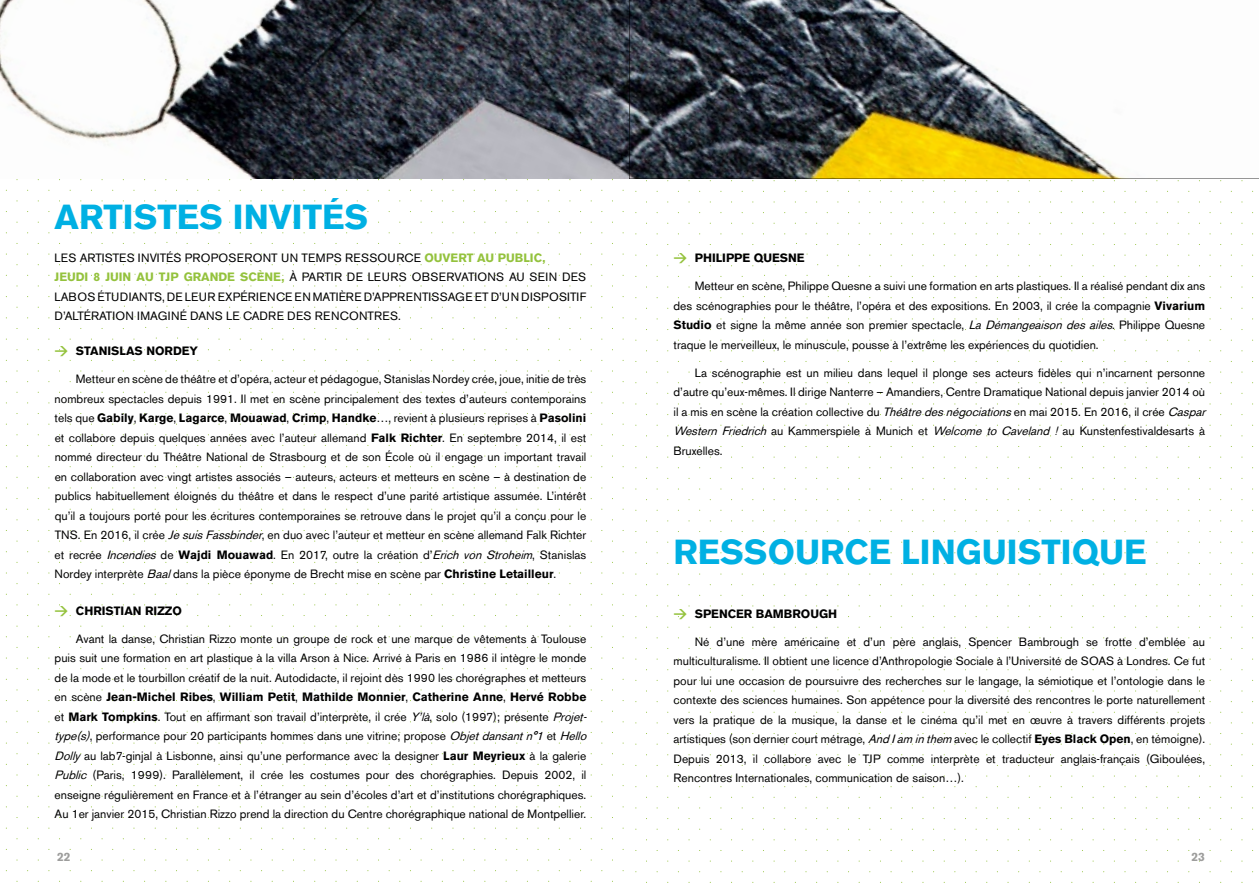
<style>
.page{position:relative;width:1259px;height:893px;background:#fff}
.page>*{position:absolute;margin:0;border:0;box-sizing:border-box;transform-origin:0 0}
.t1{font:700 34.5px "Akzidenz Grotesk BQ";color:#00b0e3}
.t2{font:12px/19.5px "Akzidenz Grotesk BE";color:#000;text-align:justify}
.t3{font:700 12px "Akzidenz Grotesk BQ";color:#000}
.t4{font:700 12px "Akzidenz Grotesk BQ";color:#94c23d}
.t5{font:700 12px "Akzidenz Grotesk BQ";color:#9d9d9c}
.s1{font-family:"Akzidenz Grotesk BQ";font-weight:700;color:#94c23d}
.s2{font-family:"DIN";font-size:13.5px;color:#94c23d}
.s3{font-family:"Akzidenz Grotesk BE";font-weight:400}
.s4{font-family:"Akzidenz Grotesk BQ";font-weight:700}
.s5{font-style:italic}
</style>
<div class="page">
<img style="left:0;top:0;width:629px;height:179px">
<svg style="left:629px;top:0;width:630px;height:179px"></svg>
<h1 class="t1" style="left:55px;top:197px;width:46px">Artistes</h1>
<h1 class="t1" style="left:233px;top:197px;width:131px">Invités</h1>
<p class="t2" style="left:55px;top:248px;width:8px">les</p>
<p class="t2" style="left:80px;top:248px;width:8px">artistes</p>
<p class="t2" style="left:138px;top:248px;width:8px">invités</p>
<p class="t2" style="left:185px;top:248px;width:10px">proposeront</p>
<p class="t2" style="left:281px;top:248px;width:30px">un temps</p>
<p class="t2" style="left:345px;top:248px;width:10px">ressource</p>
<p class="t4" style="left:424px;top:251px;width:35px">ouvert</p>
<p class="t4" style="left:477px;top:251px;width:29px">au public</p>
<p class="t4" style="left:542px;top:251px;width:4px">,</p>
<p class="t4" style="left:55px;top:270px;width:8px">jeudi</p>
<p class="t4" style="left:94px;top:270px;width:20px">8 juin</p>
<p class="t4" style="left:136px;top:270px;width:30px">au tjp</p>
<p class="t4" style="left:184px;top:270px;width:10px">grande</p>
<p class="t2" style="left:240px;top:267px;width:70px"><span class="s1">scène,</span>àpartir</p>
<p class="t2" style="left:347px;top:267px;width:30px">de leurs</p>
<p class="t2" style="left:412px;top:267px;width:9px">observations</p>
<p class="t2" style="left:509px;top:267px;width:29px">au sein</p>
<p class="t2" style="left:562px;top:267px;width:9px">des</p>
<p class="t2" style="left:55px;top:287px;width:16px">Labos</p>
<p class="t2" style="left:97px;top:287px;width:8px">étudiants</p>
<p class="t2" style="left:162px;top:287px;width:32px">, de leur</p>
<p class="t2" style="left:218px;top:287px;width:9px">expérience</p>
<p class="t2" style="left:294px;top:287px;width:26px">en mati</p>
<p class="t2" style="left:339px;top:287px;width:44px">ère d’apprentissage</p>
<p class="t2" style="left:475px;top:287px;width:54px">et d’un dispositif</p>
<p class="t2" style="left:55px;top:306px;width:19px">d’altération</p>
<p class="t2" style="left:137px;top:306px;width:8px">imaginé</p>
<p class="t2" style="left:190px;top:306px;width:9px">dans</p>
<p class="t2" style="left:226px;top:306px;width:26px">le cadre</p>
<p class="t2" style="left:287px;top:306px;width:9px">des</p>
<p class="t2" style="left:315px;top:306px;width:18px">Rencontres</p>
<p class="t2" style="left:398px;top:306px;width:4px">.</p>
<p class="t3" style="left:55px;top:344px;width:38px"><span class="s2">&gt;</span> Stanislas</p>
<p class="t3" style="left:146px;top:344px;width:19px">Norde</p>
<p class="t3" style="left:190px;top:344px;width:10px">y</p>
<p class="t2" style="left:55px;top:369px;width:533px;text-align:right">Metteur en scène de théâtre et d’opéra, acteur et pédagogue, Stanislas Nordey crée, joue, initie de très nombreux spectacles depuis 1991. Il met en scène principalement des textes d’auteurs contemporains</p>
<p class="t3" style="left:55px;top:411px;width:533px"><span class="s3">tels que</span> Gabily<span class="s3">,</span> Karge<span class="s3">,</span> Lagarce<span class="s3">,</span> Mouawad<span class="s3">,</span> Crimp<span class="s3">,</span> Handke<span class="s3">…, revient à plusieurs reprises à</span> Pasolini</p>
<p class="t2" style="left:55px;top:428px;width:533px">et collabore depuis quelques années avec l’auteur allemand <span class="s4">Falk Richter</span>. En septembre 2014, il est nommé directeur du Théâtre National de Strasbourg et de son École où il engage un important travail en collaboration avec vingt artistes associés – auteurs, acteurs et metteurs en scène – à destination de publics habituellement éloignés du théâtre et dans le respect d’une parité artistique assumée. L’intérêt qu’il a toujours porté pour les écritures contemporaines se retrouve dans le projet qu’il a conçu pour le TNS. En 2016, il crée <span class="s5">JesuisFassbinder</span>, en duo avec l’auteur et metteur en scène allemand Falk Richter et recrée <span class="s5">Incendies</span> de <span class="s4">Wajdi Mouawad</span>. En 2017, outre la création d’<span class="s5">Erich von Stroheim</span>, Stanislas Nordey interprète <span class="s5">Baal</span>dans la pièce éponyme de Brecht mise en scène par <span class="s4">Christine Letailleur</span>.</p>
<p class="t3" style="left:55px;top:604px;width:38px"><span class="s2">&gt;</span> Christian</p>
<p class="t3" style="left:145px;top:604px;width:36px">Rizzo</p>
<p class="t2" style="left:55px;top:629px;width:533px;text-indent:21px">Avant la danse, Christian Rizzo monte un groupe de rock et une marque de vêtements à Toulouse puis suit une formation en art plastique à la villa Arson à Nice. Arrivé à Paris en 1986 il intègre le monde de la mode et le tourbillon créatif de la nuit. Autodidacte, il rejoint dès 1990 les chorégraphes et metteurs</p>
<p class="t3" style="left:55px;top:690px;width:533px"><span class="s3">en scène</span> Jean-Michel Ribes<span class="s3">,</span> William Petit<span class="s3">,</span> Mathilde Monnier<span class="s3">,</span> Catherine Anne<span class="s3">,</span> Hervé Robbe</p>
<p class="t2" style="left:55px;top:707px;width:537px;text-align:left">et <span class="s4">Mark Tompkins</span>. Tout en affirmant son travail d’interprète, il crée <span class="s5">Y’là</span>, solo (1997); présente <span class="s5">Projet&shy;type(s)</span>, performance pour 20 participants hommes dans une vitrine; propose <span class="s5">Objetdansantn°1</span>et <span class="s5">Hello Dolly</span>au lab7-ginjal à Lisbonne, ainsi qu’une performance avec la designer <span class="s4">Laur Meyrieux</span> à la galerie <span class="s5">Public</span> (Paris, 1999). Parallèlement, il crée les costumes pour des chorégraphies. Depuis 2002, il enseigne régulièrement en France et à l’étranger au sein d’écoles d’art et d’institutions chorégraphiques.<br>Au 1er janvier 2015, Christian Rizzo prend la direction du Centre chorégraphique national de Montpellier.</p>
<p class="t3" style="left:673px;top:251px;width:38px"><span class="s2">&gt;</span> Philippe</p>
<p class="t3" style="left:754px;top:251px;width:19px">Quesne</p>
<p class="t2" style="left:673px;top:276px;width:533px;text-indent:21px">Metteur en scène, Philippe Quesne a suivi une formation en arts plastiques. Il a réalisé pendant dix ans des scénographies pour le théâtre, l’opéra et des expositions. En 2003, il crée la compagnie <span class="s4">Vivarium Studio</span> et signe la même année son premier spectacle, <span class="s5">LaDémangeaisondesailes</span>. Philippe Quesne traque le merveilleux, le minuscule, pousse à l’extrême les expériences du quotidien.</p>
<p class="t2" style="left:673px;top:363px;width:537px;text-align:left;text-indent:21px">La scénographie est un milieu dans lequel il plonge ses acteurs fidèles qui n’incarnent personne d’autre qu’eux‑mêmes. Il dirige Nanterre – Amandiers, Centre Dramatique National depuis janvier 2014 où il a mis en scène la création collective du <span class="s5">Théâtredesnégociations</span>en mai 2015. En 2016, il crée <span class="s5">Caspar Western Friedrich</span> au Kammerspiele à Munich et <span class="s5">Welcome to Caveland!</span> au Kunstenfestivaldesarts à Bruxelles.</p>
<h1 class="t1" style="left:673px;top:532px;width:25px">ressource</h1>
<h1 class="t1" style="left:901px;top:532px;width:20px">linguistique</h1>
<p class="t3" style="left:673px;top:607px;width:39px"><span class="s2">&gt;</span> Spencer</p>
<p class="t3" style="left:756px;top:607px;width:19px">Bambrough</p>
<p class="t2" style="left:673px;top:632px;width:533px;text-indent:21px">Né d’une mère américaine et d’un père anglais, Spencer Bambrough se frotte d’emblée au multiculturalisme. Il obtient une licence d’Anthropologie Sociale à l’Université de SOAS à Londres. Ce fut pour lui une occasion de poursuivre des recherches sur le langage, la sémiotique et l’ontologie dans le contexte des sciences humaines. Son appétence pour la diversité des rencontres le porte naturellement vers la pratique de la musique, la danse et le cinéma qu’il met en œuvre à travers différents projets artistiques (son dernier court métrage, <span class="s5">AndIam inthem</span> avec le collectif <span class="s4">Eyes Black Open</span>, en témoigne).<br>Depuis 2013, il collabore avec le TJP comme interprète et traducteur anglais-français (Giboulées, Rencontres Internationales, communication de saison…).</p>
<p class="t5" style="left:57px;top:850px;width:15px">22</p>
<p class="t5" style="left:1191px;top:850px;width:15px">23</p>
</div>
